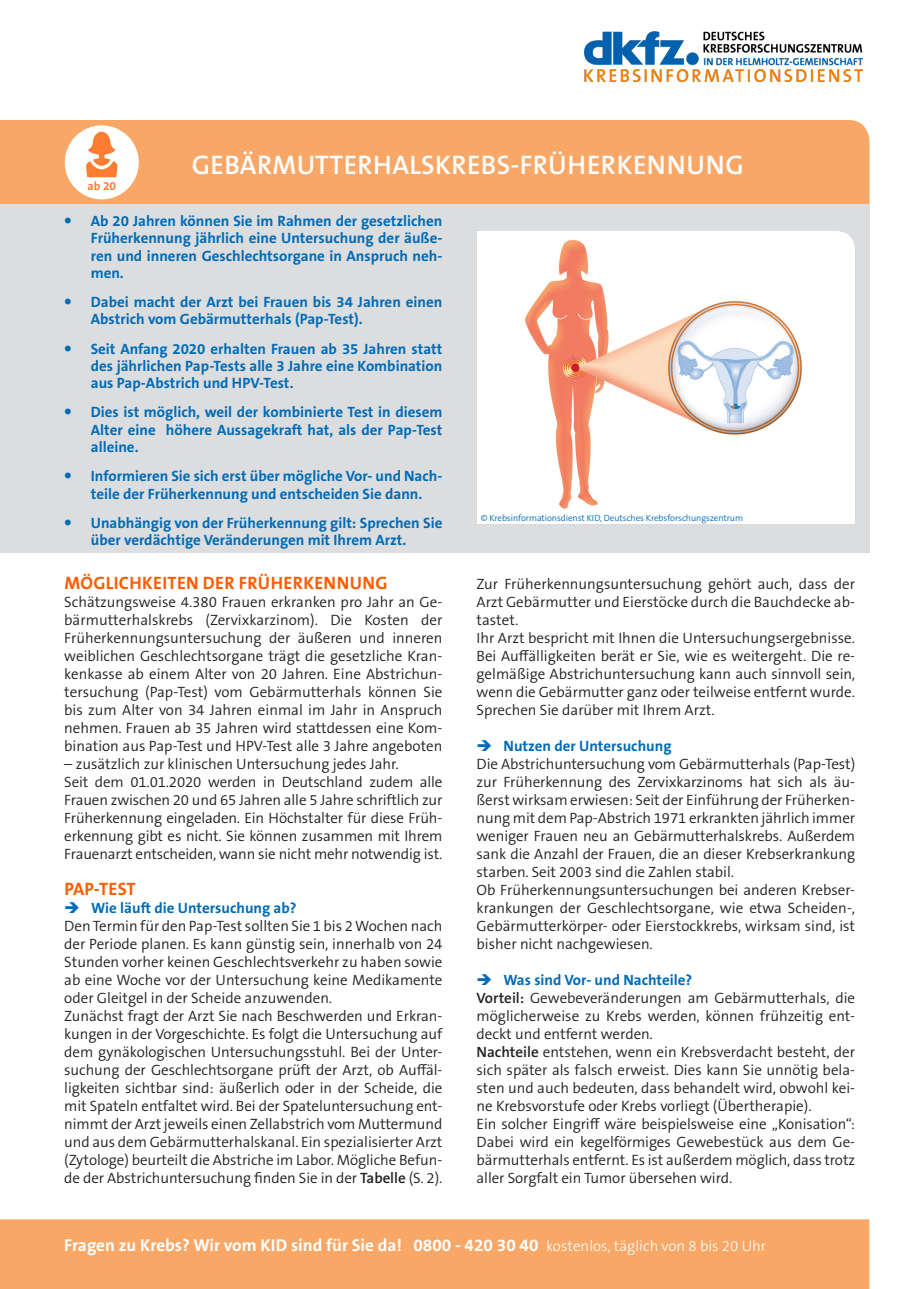
<style>
.page{position:relative;width:919px;height:1289px;background:#fff}
.page>*{position:absolute;margin:0;border:0;box-sizing:border-box;transform-origin:0 0}
.IBlatt_Überschrift{font:600 27px "The Sans B W6";letter-spacing:.015em;color:#fff}
.Headline_Orange_ls{font:700 18px "The Sans B W7";letter-spacing:.015em;color:#ff5c00}
.kurz_und_bündig_ohne{font:700 17.25px "The Sans B W7";color:#fff}
.Fließtext_ls{font:300 15px/18px "The Sans B W4";color:#231f20;text-align:justify}
.t1{font:700 15px/17.2px "The Sans B W7";color:#006bb6;text-align:justify}
.Subline_2{font:700 12px "The Sans B W7";color:#ff7d33}
.Copyright{font:300 9px "The Sans B W4";letter-spacing:-.005em;color:#006bb6}
.s1{font-family:"The Sans B W6";font-weight:600}
.s2{font-family:"The Sans B W3";font-weight:300;font-size:15px}
</style>
<div class="page">
<div style="left:0;top:120px;width:869px;height:85px;background:#f9a766"></div>
<div style="left:0;top:205px;width:869px;height:348px;background:#dcdddf"></div>
<img style="left:584px;top:31px;width:278px;height:50px">
<div style="left:65px;top:125px;width:74px;height:74px;background:#fff;border-radius:50%"></div>
<div style="left:0;top:1219px;width:869px;height:69px;background:#f9a766"></div>
<div style="left:477px;top:231px;width:378px;height:293px;background:#fff"></div>
<svg style="left:86px;top:132px;width:32px;height:45px"></svg>
<img style="left:493px;top:238px;width:326px;height:275px">
<p class="Subline_2" style="left:87px;top:178px;width:30px">ab 20</p>
<p class="IBlatt_Überschrift" style="left:192px;top:147px;width:553px">GEBÄRMUTTERHALSKREBS-FRÜHERKENNUNG</p>
<p class="t1" style="left:91px;top:212px;width:353px">Ab 20 Jahren können Sie im Rahmen der gesetzlichen Früherkennung jährlich eine Untersuchung der äuße&shy;ren und inneren Geschlechtsorgane in Anspruch neh&shy;men.</p>
<p class="t1" style="left:91px;top:293px;width:353px">Dabei macht der Arzt bei Frauen bis 34 Jahren einen<br>Abstrich vom Gebärmutterhals (Pap-Test).</p>
<p class="t1" style="left:91px;top:340px;width:353px">Seit Anfang 2020 erhalten Frauen ab 35 Jahren statt des jährlichen Pap-Tests alle 3 Jahre eine Kombination aus Pap-Abstrich und HPV-Test.</p>
<p class="t1" style="left:91px;top:404px;width:353px">Dies ist möglich, weil der kombinierte Test in diesem Alter eine höhere Aussagekraft hat, als der Pap-Test alleine.</p>
<p class="t1" style="left:91px;top:467px;width:353px">Informieren Sie sich erst über mögliche Vor- und Nach&shy;teile der Früherkennung und entscheiden Sie dann.</p>
<p class="t1" style="left:91px;top:514px;width:353px">Unabhängig von der Früherkennung gilt: Sprechen Sie über verdächtige Veränderungen mit Ihrem Arzt.</p>
<p class="Headline_Orange_ls" style="left:64px;top:571px;width:325px">MÖGLICHKEITEN DER FRÜHERKENNUNG</p>
<p class="Fließtext_ls" style="left:64px;top:593px;width:380px">Schätzungsweise 4.380 Frauen erkranken pro Jahr an Ge&shy;bärmutterhalskrebs (Zervixkarzinom). Die Kosten der Früherkennungsuntersuchung der äußeren und inneren weiblichen Geschlechtsorgane trägt die gesetzliche Kran&shy;kenkasse ab einem Alter von 20 Jahren. Eine Abstrichun&shy;tersuchung (Pap-Test) vom Gebärmutterhals können Sie bis zum Alter von 34 Jahren einmal im Jahr in Anspruch nehmen. Frauen ab 35 Jahren wird stattdessen eine Kom&shy;bination aus Pap-Test und HPV-Test alle 3 Jahre angeboten</p>
<p class="Fließtext_ls" style="left:64px;top:755px;width:336px">– zusätzlich zur klinischen Untersuchung jedes Jahr.</p>
<p class="Fließtext_ls" style="left:64px;top:773px;width:379px">Seit dem 01.01.2020 werden in Deutschland zudem alle Frauen zwischen 20 und 65 Jahren alle 5 Jahre schriftlich zur Früherkennung eingeladen. Ein Höchstalter für diese Früh&shy;erkennung gibt es nicht. Sie können zusammen mit Ihrem Frauenarzt entscheiden, wann sie nicht mehr notwendig ist.</p>
<p class="Headline_Orange_ls" style="left:64px;top:877px;width:73px">PAP-TEST</p>
<p class="t1" style="left:91px;top:899px;width:207px">Wie läuft die Untersuchung ab?</p>
<p class="Fließtext_ls" style="left:64px;top:917px;width:380px">Den Termin für den Pap-Test sollten Sie 1 bis 2 Wochen nach der Periode planen. Es kann günstig sein, innerhalb von 24<br>Stunden vorher keinen Geschlechtsverkehr zu haben sowie ab eine Woche vor der Untersuchung keine Medikamente oder Gleitgel in der Scheide anzuwenden.</p>
<p class="Fließtext_ls" style="left:64px;top:1007px;width:379px">Zunächst fragt der Arzt Sie nach Beschwerden und Erkran&shy;kungen in der Vorgeschichte. Es folgt die Untersuchung auf dem gynäkologischen Untersuchungsstuhl. Bei der Unter&shy;suchung der Geschlechtsorgane prüft der Arzt, ob Auffäl&shy;ligkeiten sichtbar sind: äußerlich oder in der Scheide, die mit Spateln entfaltet wird. Bei der Spateluntersuchung ent&shy;nimmt der Arzt jeweils einen Zellabstrich vom Muttermund und aus dem Gebärmutterhalskanal. Ein spezialisierter Arzt (Zytologe) beurteilt die Abstriche im Labor. Mögliche Befun&shy;de der Abstrichuntersuchung finden Sie in der <span class="s1">Tabelle</span> (S. 2).</p>
<p class="Copyright" style="left:480px;top:512px;width:264px">© Krebsinformationsdienst KID, Deutsches Krebsforschungszentrum</p>
<p class="Fließtext_ls" style="left:476px;top:575px;width:380px">Zur Früherkennungsuntersuchung gehört auch, dass der Arzt Gebärmutter und Eierstöcke durch die Bauchdecke ab&shy;tastet.</p>
<p class="Fließtext_ls" style="left:476px;top:629px;width:380px">Ihr Arzt bespricht mit Ihnen die Untersuchungsergebnisse.<br>Bei Auffälligkeiten berät er Sie, wie es weitergeht. Die re&shy;gelmäßige Abstrichuntersuchung kann auch sinnvoll sein, wenn die Gebärmutter ganz oder teilweise entfernt wurde.<br>Sprechen Sie darüber mit Ihrem Arzt.</p>
<p class="t1" style="left:503px;top:737px;width:169px">Nutzen der Untersuchung</p>
<p class="Fließtext_ls" style="left:476px;top:755px;width:380px">Die Abstrichuntersuchung vom Gebärmutterhals (Pap-Test) zur Früherkennung des Zervixkarzinoms hat sich als äu&shy;ßerst wirksam erwiesen: Seit der Einführung der Früherken&shy;nung mit dem Pap-Abstrich 1971 erkrankten jährlich immer weniger Frauen neu an Gebärmutterhalskrebs. Außerdem sank die Anzahl der Frauen, die an dieser Krebserkrankung starben. Seit 2003 sind die Zahlen stabil.</p>
<p class="Fließtext_ls" style="left:476px;top:881px;width:380px">Ob Früherkennungsuntersuchungen bei anderen Krebser&shy;krankungen der Geschlechtsorgane, wie etwa Scheiden-, Gebärmutterkörper- oder Eierstockkrebs, wirksam sind, ist bisher nicht nachgewiesen.</p>
<p class="t1" style="left:503px;top:971px;width:190px">Was sind Vor- und Nachteile?</p>
<p class="Fließtext_ls" style="left:476px;top:989px;width:380px"><span class="s1">Vorteil:</span> Gewebeveränderungen am Gebärmutterhals, die möglicherweise zu Krebs werden, können frühzeitig ent&shy;deckt und entfernt werden.</p>
<p class="Fließtext_ls" style="left:476px;top:1043px;width:380px"><span class="s1">Nachteile</span> entstehen, wenn ein Krebsverdacht besteht, der sich später als falsch erweist. Dies kann Sie unnötig bela&shy;sten und auch bedeuten, dass behandelt wird, obwohl kei&shy;ne Krebsvorstufe oder Krebs vorliegt (Übertherapie).</p>
<p class="Fließtext_ls" style="left:476px;top:1115px;width:380px">Ein solcher Eingriff wäre beispielsweise eine „Konisation“:<br>Dabei wird ein kegelförmiges Gewebestück aus dem Ge&shy;bärmutterhals entfernt. Es ist außerdem möglich, dass trotz aller Sorgfalt ein Tumor übersehen wird.</p>
<p class="kurz_und_bündig_ohne" style="left:64px;top:1233px;width:703px">Fragen zu Krebs? Wir vom KID sind für Sie da! 0800 - 420 30 40 <span class="s2">kostenlos, täglich von 8 bis 20 Uhr</span></p>
</div>
